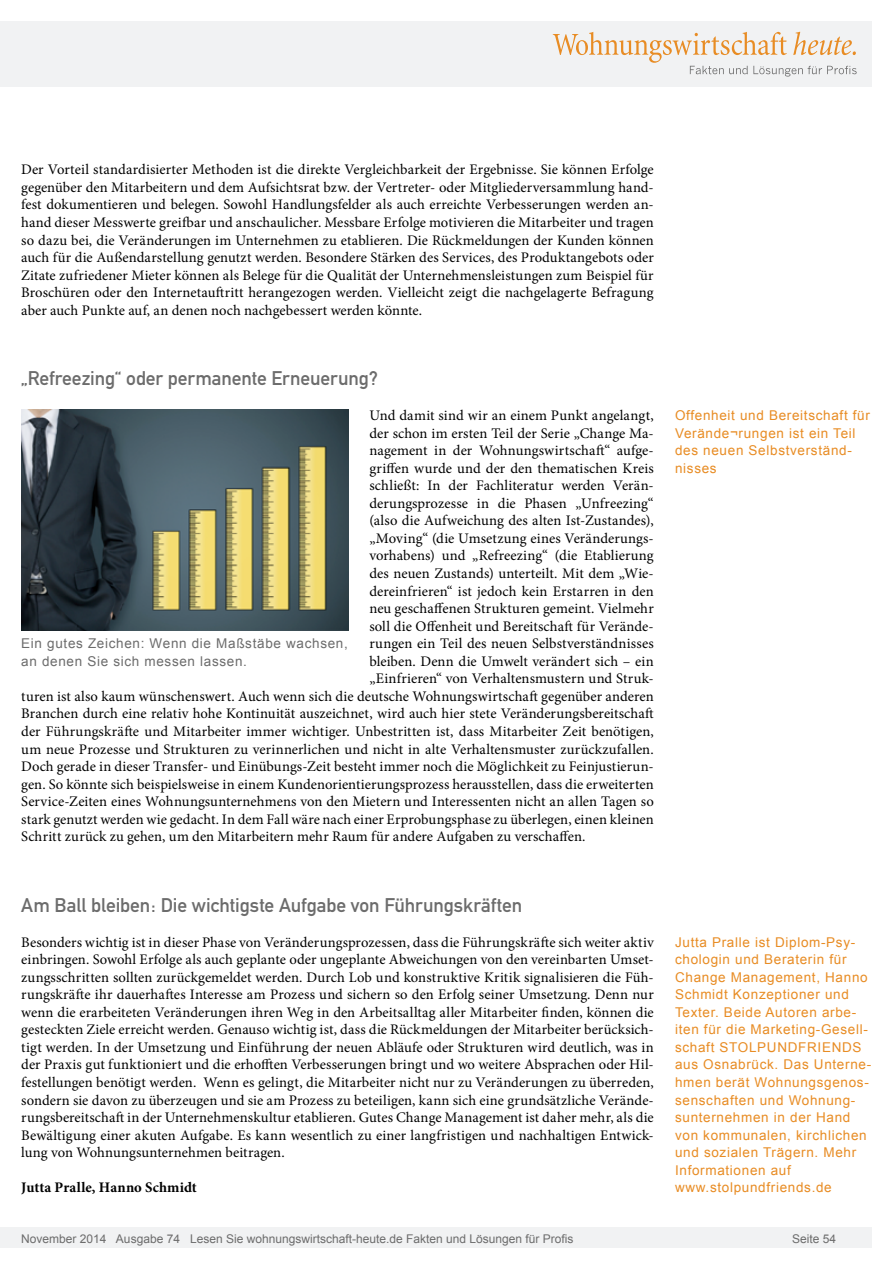
<style>
.page{position:relative;width:893px;height:1263px;background:#fff}
.page>*{position:absolute;margin:0;border:0;box-sizing:border-box;transform-origin:0 0}
.Überschrift_Grau{font:19.5px "DIN Mittelschrift";letter-spacing:-.005em;color:#6c6c6c}
.Fließtext_erste_Zeil{font:14.7px/17.5px "Minion Pro";letter-spacing:.005em;color:#000;text-align:justify}
.AUTOR{font:700 14.7px "Minion Pro";letter-spacing:.01em;color:#000}
.Info{font:13.5px/17.5px "Arial";letter-spacing:.05em;color:#e88c24}
.Bildunterschrift{font:13.5px/17.5px "Arial";letter-spacing:.05em;color:#6c6c6c}
.t1{font:12px "Arial";color:#6c6c6c}
</style>
<div class="page">
<div style="left:0;top:1227px;width:872px;height:20px;background:#f1f2f3"></div>
<div style="left:0;top:21px;width:872px;height:66px;background:#f1f2f3"></div>
<svg style="left:553px;top:32px;width:304px;height:45px"></svg>
<img style="left:21px;top:410px;width:327px;height:221px">
<p class="Fließtext_erste_Zeil" style="left:21px;top:161px;width:634px">Der Vorteil standardisierter Methoden ist die direkte Vergleichbarkeit der Ergebnisse. Sie können Erfolge gegenüber den Mitarbeitern und dem Aufsichtsrat bzw. der Vertreter- oder Mitgliederversammlung hand&shy;fest dokumentieren und belegen. Sowohl Handlungsfelder als auch erreichte Verbesserungen werden an&shy;hand dieser Messwerte greifbar und anschaulicher. Messbare Erfolge motivieren die Mitarbeiter und tragen so dazu bei, die Veränderungen im Unternehmen zu etablieren. Die Rückmeldungen der Kunden können auch für die Außendarstellung genutzt werden. Besondere Stärken des Services, des Produktangebots oder Zitate zufriedener Mieter können als Belege für die Qualität der Unternehmensleistungen zum Beispiel für Broschüren oder den Internetauftritt herangezogen werden. Vielleicht zeigt die nachgelagerte Befragung aber auch Punkte auf, an denen noch nachgebessert werden könnte.</p>
<p class="Überschrift_Grau" style="left:21px;top:367px;width:358px">„Refreezing“ oder permanente Erneuerung?</p>
<p class="Fließtext_erste_Zeil" style="left:369px;top:407px;width:286px">Und damit sind wir an einem Punkt angelangt,</p>
<p class="Fließtext_erste_Zeil" style="left:369px;top:424px;width:286px">der schon im ersten Teil der Serie „Change Ma-</p>
<p class="Fließtext_erste_Zeil" style="left:369px;top:442px;width:286px">nagement in der Wohnungswirtschaft“ aufge-</p>
<p class="Fließtext_erste_Zeil" style="left:369px;top:459px;width:286px">griffen wurde und der den thematischen Kreis</p>
<p class="Fließtext_erste_Zeil" style="left:369px;top:477px;width:286px">schließt: In der Fachliteratur werden Verän-</p>
<p class="Fließtext_erste_Zeil" style="left:369px;top:494px;width:286px">derungsprozesse in die Phasen „Unfreezing“</p>
<p class="Fließtext_erste_Zeil" style="left:369px;top:512px;width:286px">(also die Aufweichung des alten Ist-Zustandes),</p>
<p class="Fließtext_erste_Zeil" style="left:369px;top:529px;width:286px">„Moving“ (die Umsetzung eines Veränderungs-</p>
<p class="Fließtext_erste_Zeil" style="left:369px;top:547px;width:286px">vorhabens) und „Refreezing“ (die Etablierung</p>
<p class="Fließtext_erste_Zeil" style="left:369px;top:565px;width:286px">des neuen Zustands) unterteilt. Mit dem „Wie-</p>
<p class="Fließtext_erste_Zeil" style="left:369px;top:582px;width:286px">dereinfrieren“ ist jedoch kein Erstarren in den</p>
<p class="Fließtext_erste_Zeil" style="left:369px;top:600px;width:286px">neu geschaffenen Strukturen gemeint. Vielmehr</p>
<p class="Fließtext_erste_Zeil" style="left:369px;top:617px;width:286px">soll die Offenheit und Bereitschaft für Verände-</p>
<p class="Fließtext_erste_Zeil" style="left:369px;top:635px;width:286px">rungen ein Teil des neuen Selbstverständnisses</p>
<p class="Fließtext_erste_Zeil" style="left:369px;top:652px;width:286px">bleiben. Denn die Umwelt verändert sich – ein</p>
<p class="Fließtext_erste_Zeil" style="left:369px;top:670px;width:286px">„Einfrieren“ von Verhaltensmustern und Struk-</p>
<p class="Fließtext_erste_Zeil" style="left:21px;top:687px;width:634px">turen ist also kaum wünschenswert. Auch wenn sich die deutsche Wohnungswirtschaft gegenüber anderen</p>
<p class="Fließtext_erste_Zeil" style="left:21px;top:705px;width:634px">Branchen durch eine relativ hohe Kontinuität auszeichnet, wird auch hier stete Veränderungsbereitschaft</p>
<p class="Fließtext_erste_Zeil" style="left:21px;top:723px;width:634px">der Führungskräfte und Mitarbeiter immer wichtiger. Unbestritten ist, dass Mitarbeiter Zeit benötigen,</p>
<p class="Fließtext_erste_Zeil" style="left:21px;top:740px;width:634px">um neue Prozesse und Strukturen zu verinnerlichen und nicht in alte Verhaltensmuster zurückzufallen.</p>
<p class="Fließtext_erste_Zeil" style="left:21px;top:758px;width:634px">Doch gerade in dieser Transfer- und Einübungs-Zeit besteht immer noch die Möglichkeit zu Feinjustierun-</p>
<p class="Fließtext_erste_Zeil" style="left:21px;top:775px;width:634px">gen. So könnte sich beispielsweise in einem Kundenorientierungsprozess herausstellen, dass die erweiterten</p>
<p class="Fließtext_erste_Zeil" style="left:21px;top:793px;width:634px">Service-Zeiten eines Wohnungsunternehmens von den Mietern und Interessenten nicht an allen Tagen so</p>
<p class="Fließtext_erste_Zeil" style="left:21px;top:810px;width:634px">stark genutzt werden wie gedacht. In dem Fall wäre nach einer Erprobungsphase zu überlegen, einen kleinen</p>
<p class="Fließtext_erste_Zeil" style="left:21px;top:828px;width:566px">Schritt zurück zu gehen, um den Mitarbeitern mehr Raum für andere Aufgaben zu verschaffen.</p>
<p class="Bildunterschrift" style="left:21px;top:635px;width:328px">Ein gutes Zeichen: Wenn die Maßstäbe wachsen, an denen Sie sich messen lassen.</p>
<p class="Überschrift_Grau" style="left:21px;top:893px;width:502px">Am Ball bleiben: Die wichtigste Aufgabe von Führungskräften</p>
<p class="Fließtext_erste_Zeil" style="left:21px;top:933px;width:634px">Besonders wichtig ist in dieser Phase von Veränderungsprozessen, dass die Führungskräfte sich weiter aktiv einbringen. Sowohl Erfolge als auch geplante oder ungeplante Abweichungen von den vereinbarten Umset&shy;zungsschritten sollten zurückgemeldet werden. Durch Lob und konstruktive Kritik signalisieren die Füh&shy;rungskräfte ihr dauerhaftes Interesse am Prozess und sichern so den Erfolg seiner Umsetzung. Denn nur wenn die erarbeiteten Veränderungen ihren Weg in den Arbeitsalltag aller Mitarbeiter finden, können die gesteckten Ziele erreicht werden. Genauso wichtig ist, dass die Rückmeldungen der Mitarbeiter berücksich&shy;tigt werden. In der Umsetzung und Einführung der neuen Abläufe oder Strukturen wird deutlich, was in der Praxis gut funktioniert und die erhofften Verbesserungen bringt und wo weitere Absprachen oder Hil&shy;festellungen benötigt werden. Wenn es gelingt, die Mitarbeiter nicht nur zu Veränderungen zu überreden, sondern sie davon zu überzeugen und sie am Prozess zu beteiligen, kann sich eine grundsätzliche Verände&shy;rungsbereitschaft in der Unternehmenskultur etablieren. Gutes Change Management ist daher mehr, als die Bewältigung einer akuten Aufgabe. Es kann wesentlich zu einer langfristigen und nachhaltigen Entwick&shy;lung von Wohnungsunternehmen beitragen.</p>
<p class="AUTOR" style="left:21px;top:1177px;width:177px">Jutta Pralle, Hanno Schmidt</p>
<p class="Info" style="left:675px;top:407px;width:196px">Offenheit und Bereitschaft für<br>Verände¬rungen ist ein Teil des neuen Selbstverständ&shy;nisses</p>
<p class="Info" style="left:675px;top:933px;width:198px">Jutta Pralle ist Diplom-Psy&shy;chologin und Beraterin für<br>Change Management, Hanno<br>Schmidt Konzeptioner und<br>Texter. Beide Autoren arbe&shy;iten für die Marketing-Gesell&shy;schaft STOLPUNDFRIENDS aus Osnabrück. Das Unterne&shy;hmen berät Wohnungsgenos&shy;senschaften und Wohnung&shy;sunternehmen in der Hand von kommunalen, kirchlichen und sozialen Trägern. Mehr<br>Informationen auf www.stolpundfriends.de</p>
<p class="t1" style="left:21px;top:1230px;width:554px">November 2014 Ausgabe 74 Lesen Sie wohnungswirtschaft-heute.de Fakten und Lösungen für Profis</p>
<p class="t1" style="left:792px;top:1231px;width:46px">Seite 54</p>
</div>
